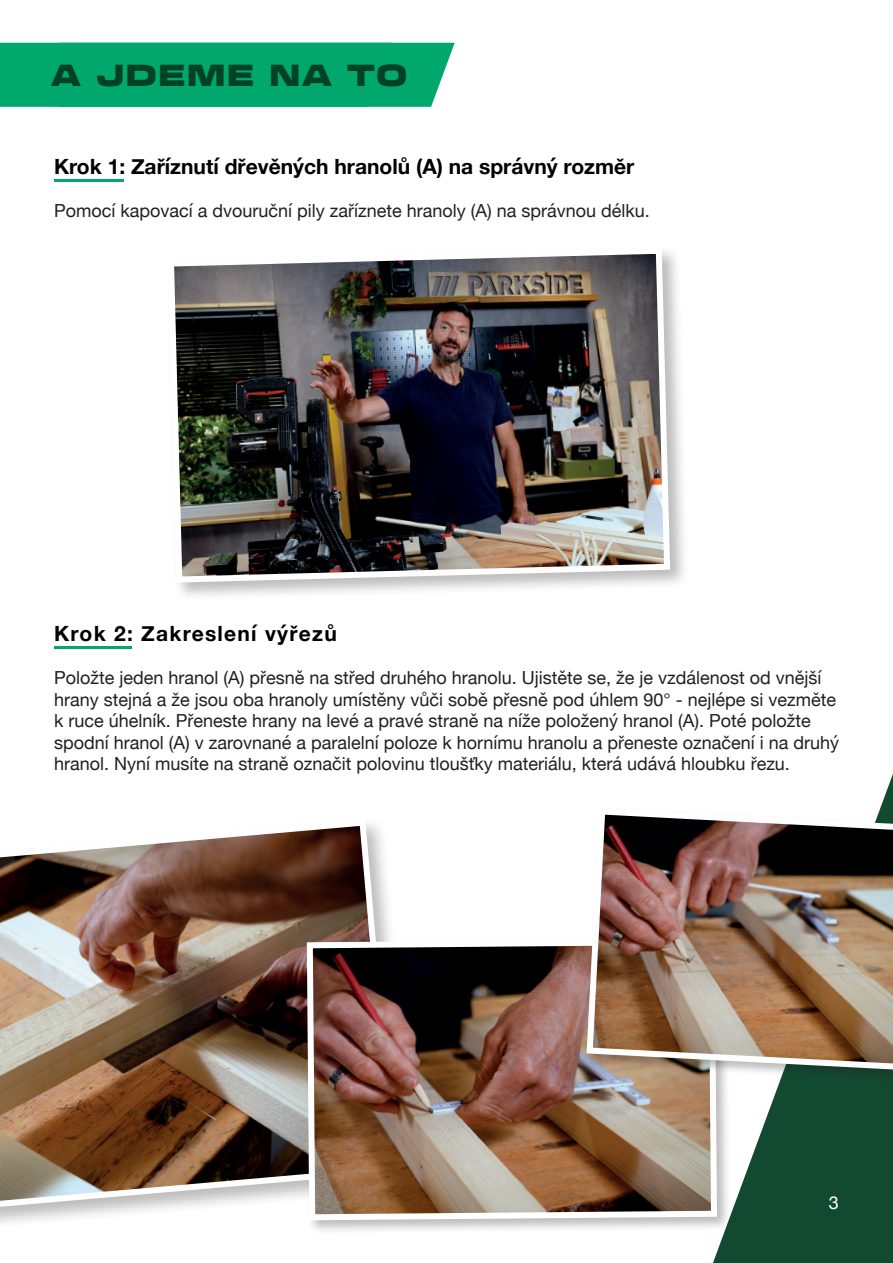
<style>
.page{position:relative;width:893px;height:1263px;background:#fff}
.page>*{position:absolute;margin:0;border:0;box-sizing:border-box;transform-origin:0 0}
.t1{font:900 expanded 30px "Transducer";letter-spacing:.06em;color:#014124}
.t2{font:700 21px "Helvetica Neue";color:#000001}
.t3{font:700 21px "Helvetica Neue";letter-spacing:.06em;color:#000001}
.t4{font:18px/21.6px "Helvetica Neue";color:#231f20}
.t5{font:18px "Helvetica Neue";color:#fff}
</style>
<div class="page">
<svg style="left:713px;top:774px;width:180px;height:489px;fill:#124931"></svg>
<div style="left:166px;top:245px;width:523px;height:357px;background:#231f20;opacity:.3"></div>
<img style="left:166px;top:245px;width:507px;height:341px">
<img style="left:0;top:823px;width:390px;height:398px">
<div style="left:304px;top:936px;width:428px;height:299px;background:#231f20;opacity:.3"></div>
<img style="left:304px;top:936px;width:416px;height:287px">
<div style="left:585px;top:807px;width:308px;height:276px;background:#231f20;opacity:.3"></div>
<img style="left:583px;top:805px;width:310px;height:269px">
<div style="left:0;top:43px;width:455px;height:64px;background:#00a86d"></div>
<hr style="left:54px;top:179px;width:70px;height:3px;background:#00a86d">
<hr style="left:54px;top:646px;width:78px;height:3px;background:#00a86d">
<h1 class="t1" style="left:51px;top:51px;width:357px">A JDEME NA TO</h1>
<p class="t2" style="left:54px;top:150px;width:582px">Krok 1: Zaříznutí dřevěných hranolů (A) na správný rozměr</p>
<p class="t4" style="left:54px;top:201px;width:597px">Pomocí kapovací a dvouruční pily zaříznete hranoly (A) na správnou délku.</p>
<p class="t3" style="left:54px;top:617px;width:284px">Krok 2: Zakreslení výřezů</p>
<p class="t4" style="left:54px;top:668px;width:787px">Položte jeden hranol (A) přesně na střed druhého hranolu. Ujistěte se, že je vzdálenost od vnější hrany stejná a že jsou oba hranoly umístěny vůči sobě přesně pod úhlem 90° - nejlépe si vezměte k ruce úhelník. Přeneste hrany na levé a pravé straně na níže položený hranol (A). Poté položte spodní hranol (A) v zarovnané a paralelní poloze k hornímu hranolu a přeneste označení i na druhý hranol. Nyní musíte na straně označit polovinu tloušťky materiálu, která udává hloubku řezu.</p>
<p class="t5" style="left:829px;top:1189px;width:12px">3</p>
</div>
